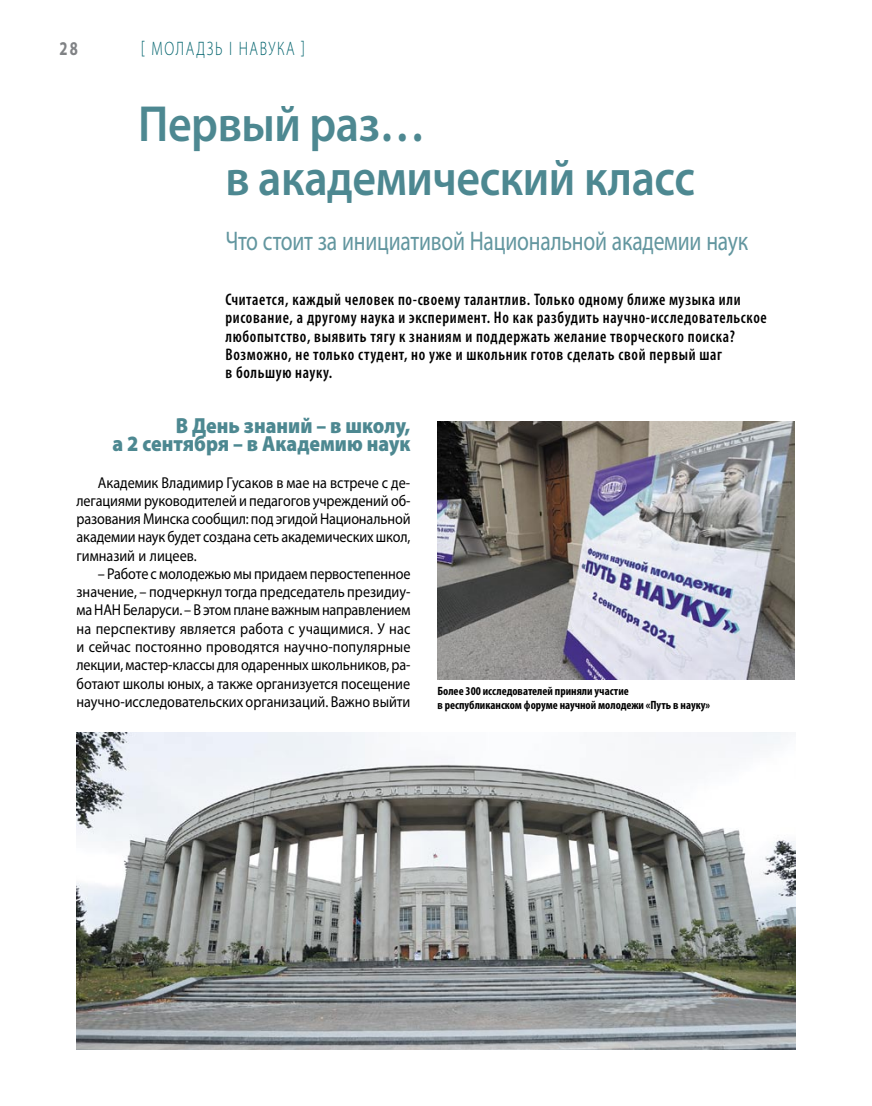
<style>
.page{position:relative;width:872px;height:1106px;background:#fff}
.page>*{position:absolute;margin:0;border:0;box-sizing:border-box;transform-origin:0 0}
.t1{font:600 51px/54.8px "Myriad Pro";letter-spacing:-.01em;color:#4d8891;scale:.9 1}
.t2{font:27px "Myriad Pro";letter-spacing:-.01em;color:#62969f;scale:.8 1}
.t3{font:900 21.9px/18.3px "Myriad Pro";color:#4d8891;text-align:right;scale:.9 1}
.t4{font:300 19.5px "Myriad Pro";letter-spacing:.11em;color:#00636d;scale:.75 1}
.t5{font:700 19.5px "Myriad Pro";color:#808285;scale:.75 1}
.t6{font:600 condensed 16.8px/18.3px "Myriad Pro";letter-spacing:.04em;color:#000;scale:.95 1}
.t7{font:15.75px/18.3px "Myriad Pro";color:#000;text-align:justify;scale:.9 1}
.t8{font:700 condensed 12px/13.5px "Myriad Pro";color:#000}
</style>
<div class="page">
<img style="left:437px;top:421px;width:357px;height:258px">
<img style="left:77px;top:732px;width:718px;height:317px">
<p class="t5" style="left:60px;top:36px;width:26px">28</p>
<p class="t4" style="left:141px;top:38px;width:220px">[ Моладзь і навука ]</p>
<h1 class="t1" style="left:225px;top:95px;width:523px;text-indent:-87px">Первый раз…<br>в академический класс</h1>
<h2 class="t2" style="left:225px;top:224px;width:655px">Что стоит за инициативой Национальной академии наук</h2>
<p class="t6" style="left:225px;top:290px;width:571px">Считается, каждый человек по-своему талантлив. Только одному ближе музыка или рисование, а другому наука и эксперимент. Но как разбудить научно-исследовательское любопытство, выявить тягу к знаниям и поддержать желание творческого поиска?<br>Возможно, не только студент, но уже и школьник готов сделать свой первый шаг<br>в большую науку.</p>
<h3 class="t3" style="left:113px;top:416px;width:332px">В День знаний – в школу,<br>а 2 сентября – в Академию наук</h3>
<p class="t7" style="left:77px;top:473px;width:372px;text-indent:21px">Академик Владимир Гусаков в мае на встрече с де&shy;легациями руководителей и педагогов учреждений об&shy;разования Минска сообщил: под эгидой Национальной академии наук будет создана сеть академических школ, гимназий и лицеев.</p>
<p class="t7" style="left:77px;top:564px;width:372px;text-indent:21px">– Работе с молодежью мы придаем первостепенное значение, – подчеркнул тогда председатель президиу&shy;ма НАН Беларуси. – В этом плане важным направлением на перспективу является работа с учащимися. У нас и сейчас постоянно проводятся научно-популярные лекции, мастер-классы для одаренных школьников, ра&shy;ботают школы юных, а также организуется посещение научно-исследовательских организаций. Важно выйти</p>
<p class="t8" style="left:437px;top:684px;width:274px">Более 300 исследователей приняли участие<br>в республиканском форуме научной молодежи «Путь в науку»</p>
</div>
